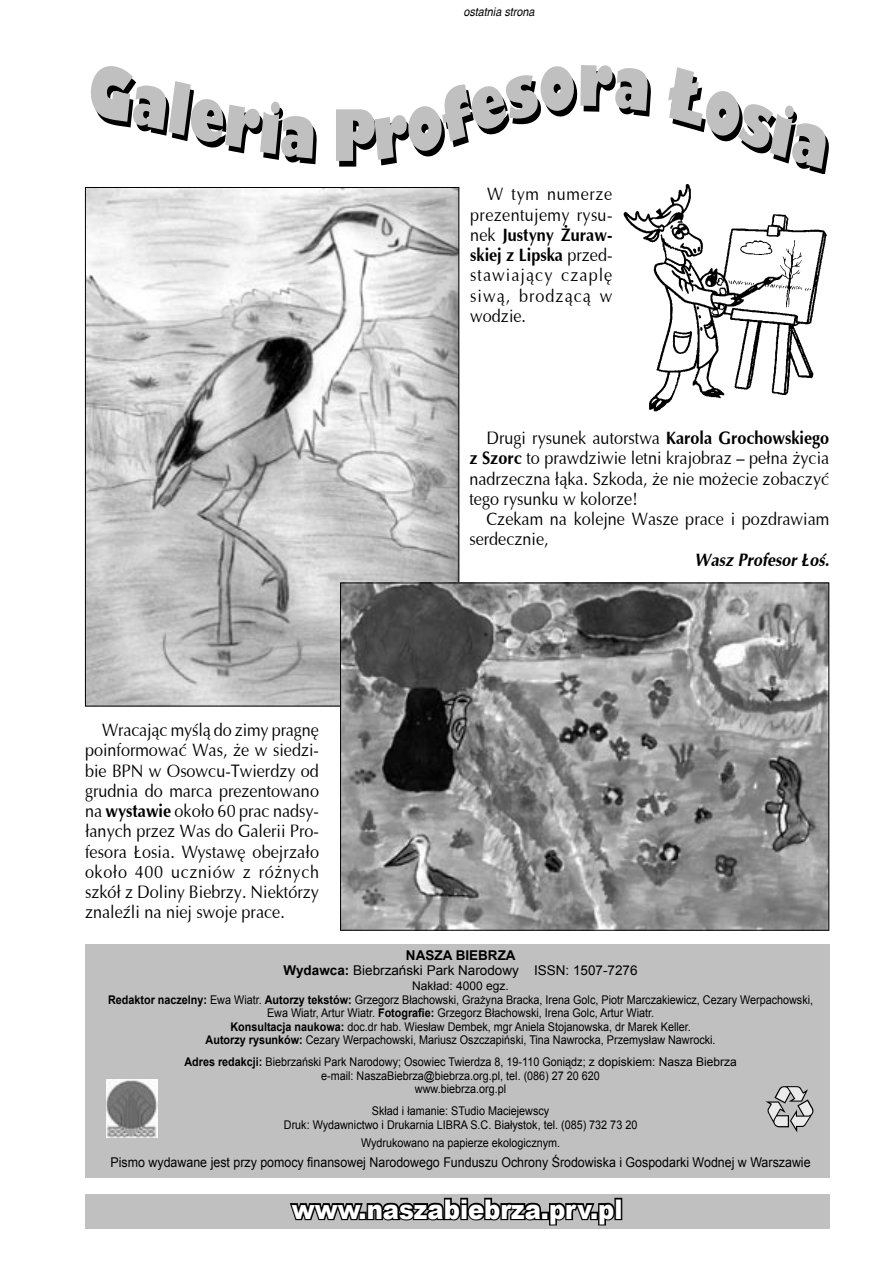
<style>
.page{position:relative;width:893px;height:1263px;background:#fff}
.page>*{position:absolute;margin:0;border:0;box-sizing:border-box;transform-origin:0 0}
.t1{font:900 27px "Arial";color:#fff;scale:.9 1}
.t2{font:18px/20.2px "Ottawa";color:#000;text-align:justify;scale:.9 1}
.t3{font:italic 700 18px "Ottawa";color:#000;scale:.9 1}
.t4{font:13.5px "Arial";color:#000;scale:.92 1}
.t5{font:13.5px/15px "Arial";color:#000;text-align:center}
.t6{font:12px/13.5px "Arial";color:#000;text-align:center}
.t7{font:12px/13.5px "Arial";color:#000;text-align:center;scale:.9 1}
.t8{font:italic 12px "Switzerland";color:#000;scale:.9 1}
.s1{font-weight:700}
</style>
<div class="page">
<img style="left:87px;top:189px;width:370px;height:515px">
<div style="left:85px;top:944px;width:744px;height:234px;background:#c0c0c0"></div>
<svg style="left:91px;top:66px;width:226px;height:98px"></svg>
<svg style="left:336px;top:65px;width:315px;height:102px"></svg>
<svg style="left:668px;top:67px;width:161px;height:106px"></svg>
<img style="left:342px;top:585px;width:485px;height:344px">
<img style="left:623px;top:184px;width:204px;height:228px">
<div style="left:85px;top:1195px;width:744px;height:34px;background:#c0c0c0"></div>
<svg style="left:290px;top:1197px;width:327px;height:29px"></svg>
<div style="left:614px;top:1198px;width:8px;height:22px;border:3px solid #000"></div>
<img style="left:106px;top:1080px;width:51px;height:57px">
<svg style="left:766px;top:1086px;width:48px;height:46px"></svg>
<p class="t8" style="left:463px;top:4px;width:80px">ostatnia strona</p>
<p class="t2" style="left:470px;top:184px;width:159px;text-indent:17px">W tym numerze prezentujemy rysu&shy;nek <span class="s1">Justyny Żuraw&shy;skiej z Lipska</span> przed&shy;stawiający czaplę siwą, brodzącą w wodzie.</p>
<p class="t2" style="left:469px;top:428px;width:401px;text-indent:17px">Drugi rysunek autorstwa <span class="s1">Karola Grochowskiego z Szorc</span> to prawdziwie letni krajobraz – pełna życia nadrzeczna łąka. Szkoda, że nie możecie zobaczyć tego rysunku w kolorze!</p>
<p class="t2" style="left:469px;top:509px;width:401px;text-indent:17px">Czekam na kolejne Wasze prace i pozdrawiam serdecznie,</p>
<p class="t3" style="left:694px;top:548px;width:151px">Wasz Profesor Łoś.</p>
<p class="t2" style="left:85px;top:720px;width:261px;text-indent:17px">Wracając myślą do zimy pragnę poinformować Was, że w siedzi&shy;bie BPN w Osowcu-Twierdzy od grudnia do marca prezentowano na <span class="s1">wystawie</span> około 60 prac nadsy&shy;łanych przez Was do Galerii Pro&shy;fesora Łosia. Wystawę obejrzało około 400 uczniów z różnych szkół z Doliny Biebrzy. Niektórzy znaleźli na niej swoje prace.</p>
<p class="t5" style="left:284px;top:948px;width:355px"><span class="s1">NASZA BIEBRZA<br>Wydawca:</span> Biebrzański Park Narodowy ISSN: 1507-7276</p>
<p class="t6" style="left:108px;top:979px;width:706px">Nakład: 4000 egz.<br><span class="s1">Redaktor naczelny:</span> Ewa Wiatr. <span class="s1">Autorzy tekstów:</span> Grzegorz Błachowski, Grażyna Bracka, Irena Golc, Piotr Marczakiewicz, Cezary Werpachowski, Ewa Wiatr, Artur Wiatr. <span class="s1">Fotografie:</span> Grzegorz Błachowski, Irena Golc, Artur Wiatr.<br><span class="s1">Konsultacja naukowa:</span> doc.dr hab. Wiesław Dembek, mgr Aniela Stojanowska, dr Marek Keller.<br><span class="s1">Autorzy rysunków:</span> Cezary Werpachowski, Mariusz Oszczapiński, Tina Nawrocka, Przemysław Nawrocki.</p>
<p class="t7" style="left:184px;top:1055px;width:615px"><span class="s1">Adres redakcji:</span> Biebrzański Park Narodowy; Osowiec Twierdza 8, 19-110 Goniądz; z dopiskiem: Nasza Biebrza e-mail: NaszaBiebrza@biebrza.org.pl, tel. (086) 27 20 620<br>www.biebrza.org.pl</p>
<p class="t7" style="left:284px;top:1104px;width:394px">Skład i łamanie: STudio Maciejewscy<br>Druk: Wydawnictwo i Drukarnia LIBRA S.C. Białystok, tel. (085) 732 73 20</p>
<p class="t7" style="left:361px;top:1136px;width:223px">Wydrukowano na papierze ekologicznym.</p>
<p class="t4" style="left:111px;top:1153px;width:762px">Pismo wydawane jest przy pomocy finansowej Narodowego Funduszu Ochrony Środowiska i Gospodarki Wodnej w Warszawie</p>
<h1 class="t1" style="left:292px;top:1189px;width:369px">www.naszabiebrza.prv.pl</h1>
</div>
